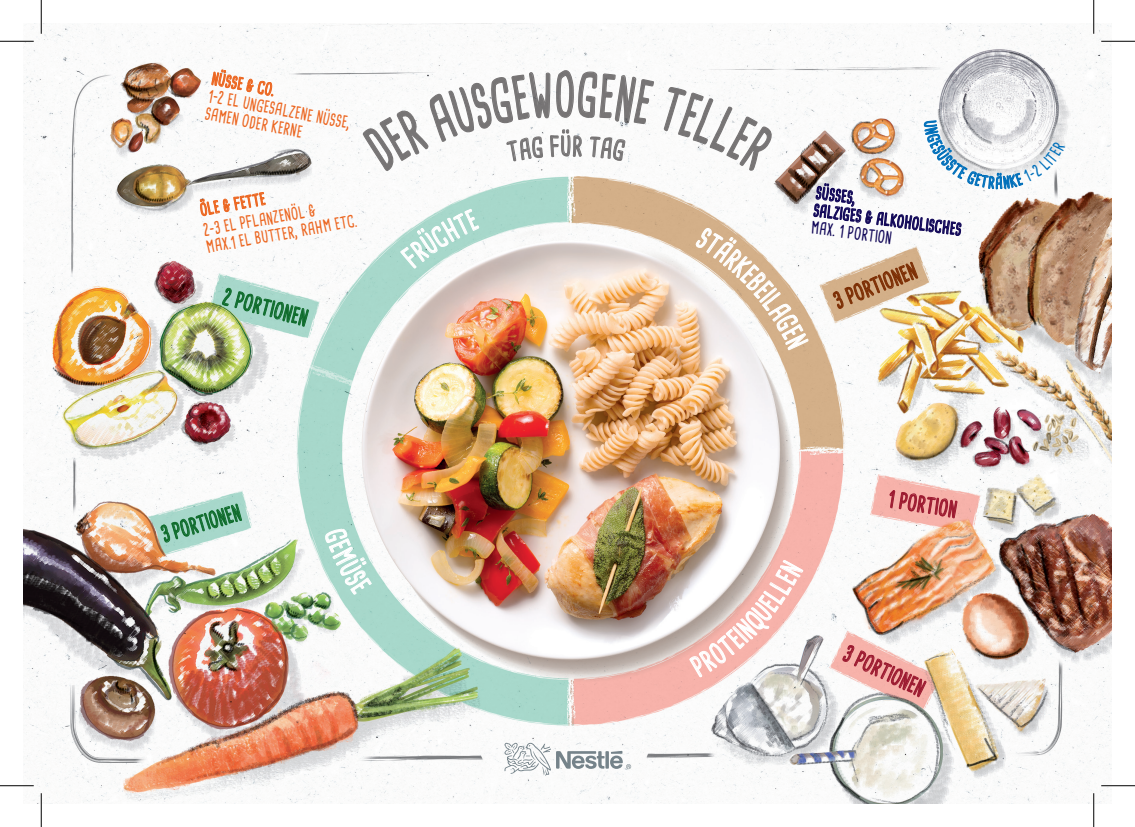
<style>
.page{position:relative;width:1135px;height:827px;background:#fff}
.page>*{position:absolute;margin:0;border:0;box-sizing:border-box;transform-origin:0 0}
.t1{font:700 21.25px "Cardenio Modern";color:#9c1a30;scale:.9 1}
.t2{font:700 21.25px "Cardenio Modern";color:#0f6c2c;scale:.9 1}
.t3{font:700 21.25px "Cardenio Modern";color:#0f6c2c;scale:.85 1}
.t4{font:700 21.25px "Cardenio Modern";color:#7c2e04;scale:.9 1}
.t5{font:700 16.25px/17.8px "Cardenio Modern";color:#ec6620;scale:.9 1}
.t6{font:700 16.25px/17.4px "Cardenio Modern";color:#100657;scale:.9 1}
</style>
<div class="page">
<img style="left:24px;top:24px;width:1087px;height:779px">
<svg style="left:212px;top:62px;width:62px;height:51px"></svg>
<svg style="left:199px;top:184px;width:67px;height:38px"></svg>
<svg style="left:222px;top:285px;width:87px;height:42px;background:#97c8af"></svg>
<svg style="left:161px;top:499px;width:81px;height:43px;background:#99cab6"></svg>
<svg style="left:889px;top:487px;width:69px;height:44px;background:#e8a49f"></svg>
<svg style="left:842px;top:645px;width:85px;height:52px"></svg>
<svg style="left:504px;top:742px;width:127px;height:34px"></svg>
<hr style="left:0;top:40px;width:34px;height:2px;background:#fff">
<hr style="left:1101px;top:40px;width:34px;height:2px;background:#fff">
<hr style="left:40px;top:0;width:2px;height:34px;background:#fff">
<hr style="left:40px;top:793px;width:2px;height:34px;background:#fff">
<hr style="left:0;top:41px;width:34px;height:1px;background:#000">
<hr style="left:1101px;top:41px;width:34px;height:1px;background:#000">
<hr style="left:0;top:785px;width:34px;height:1px;background:#000">
<hr style="left:1101px;top:785px;width:34px;height:1px;background:#000">
<hr style="left:41px;top:0;width:1px;height:34px;background:#000">
<hr style="left:41px;top:793px;width:1px;height:34px;background:#000">
<hr style="left:1093px;top:0;width:1px;height:34px;background:#000">
<hr style="left:1093px;top:793px;width:1px;height:34px;background:#000">
<svg style="left:324px;top:527px;width:48px;height:67px"></svg>
<svg style="left:689px;top:559px;width:115px;height:119px"></svg>
<img style="left:362px;top:67px;width:703px;height:283px">
<p class="t5" style="left:214px;top:69px;width:162px;rotate:11deg">NÜSSE &amp; CO.<br>1-2 EL UNGESALZENE NÜSSE,<br>SAMEN ODER KERNE</p>
<p class="t5" style="left:198px;top:200px;width:128px;line-height:20px;rotate:-10deg">ÖLE &amp; FETTE<br>2-3 EL PFLANZENÖL &amp;</p>
<p class="t5" style="left:205px;top:238px;width:171px;rotate:-10deg">MAX.1 EL BUTTER, RAHM ETC.</p>
<h1 class="t2" style="left:227px;top:282px;width:98px;rotate:15deg">2 PORTIONEN</h1>
<h1 class="t3" style="left:158px;top:521px;width:98px;rotate:-16deg">3 PORTIONEN</h1>
<p class="t6" style="left:817px;top:184px;width:167px;rotate:8deg">SÜSSES,<br>SALZIGES &amp; ALKOHOLISCHES<br>MAX. 1 PORTION</p>
<h1 class="t4" style="left:829px;top:289px;width:98px;rotate:-22deg">3 PORTIONEN</h1>
<h1 class="t1" style="left:891px;top:485px;width:78px;rotate:9deg">1 PORTION</h1>
<h1 class="t1" style="left:851px;top:639px;width:98px;rotate:26deg">3 PORTIONEN</h1>
</div>
